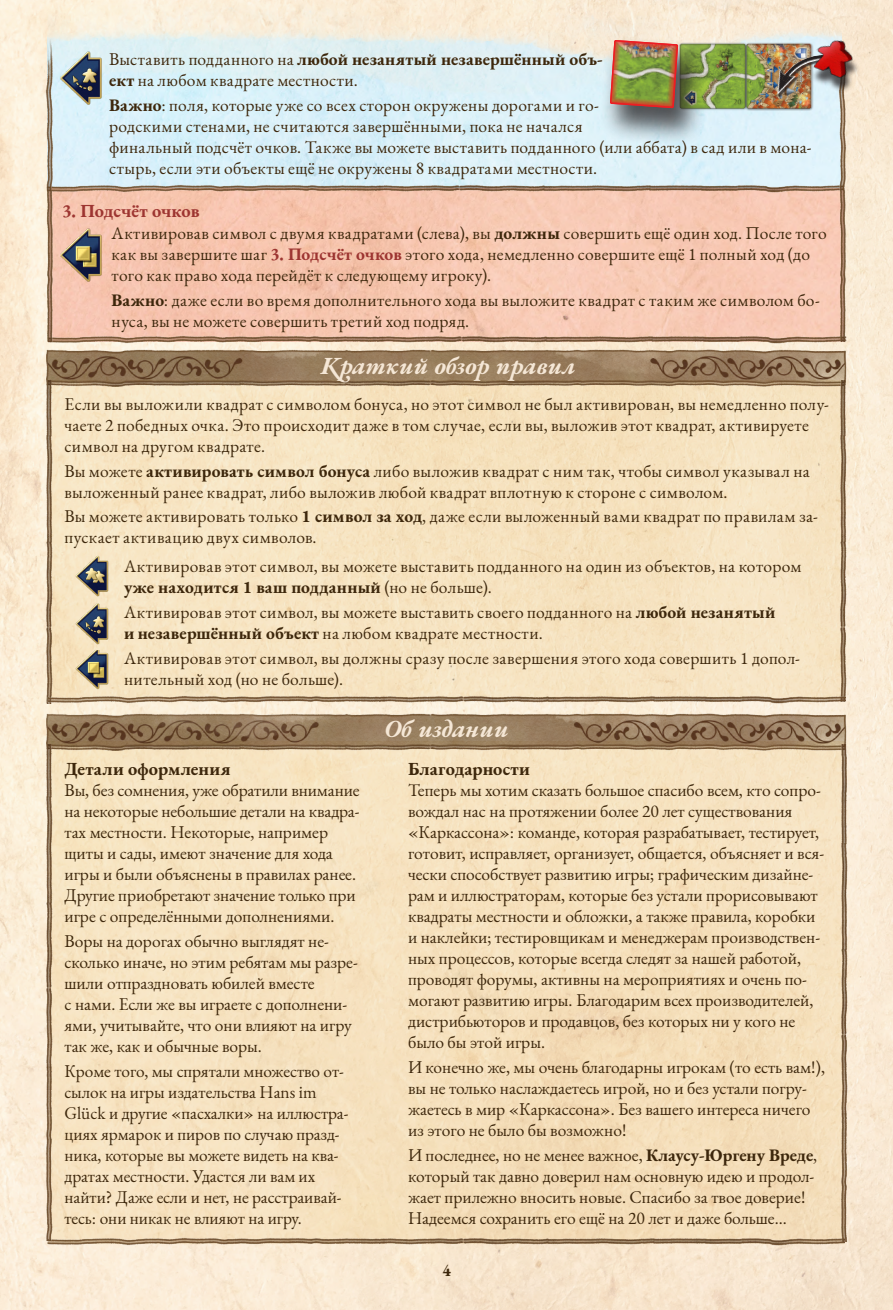
<style>
.page{position:relative;width:893px;height:1310px;background:#fff}
.page>*{position:absolute;margin:0;border:0;box-sizing:border-box;transform-origin:0 0}
.Absatzüberschrift{font:italic 700 24.5px "EB Garamond";color:#f5e7d6}
.Überschrift{font:700 18.38px "EB Garamond";letter-spacing:.01em;color:#3d270c}
.красный{font:700 18.38px "EB Garamond";letter-spacing:-.005em;color:#9d3531}
.Fließtext_PROD{font:17.5px/21px "EB Garamond";color:#3d270c}
.Fließtext_PROD-2{font:17.5px/21px "EB Garamond";letter-spacing:.02em;color:#3d270c}
.капс_на_плашке{font:700 17.5px "EB Garamond";color:#3d270c;scale:.9 1}
.s1{font-weight:700}
.s2{font-weight:700;color:#9d3531}
</style>
<div class="page">
<img style="left:0;top:0;width:893px;height:1310px">
<img style="left:48px;top:0;width:794px;height:185px">
<img style="left:54px;top:193px;width:784px;height:142px">
<img style="left:54px;top:387px;width:785px;height:308px">
<img style="left:54px;top:750px;width:786px;height:487px">
<img style="left:40px;top:350px;width:813px;height:37px">
<img style="left:40px;top:713px;width:813px;height:37px">
<img style="left:46px;top:381px;width:8px;height:314px">
<img style="left:839px;top:381px;width:8px;height:320px">
<img style="left:41px;top:695px;width:804px;height:8px">
<img style="left:41px;top:1237px;width:803px;height:9px">
<img style="left:46px;top:745px;width:8px;height:495px">
<img style="left:840px;top:744px;width:8px;height:497px">
<img style="left:54px;top:185px;width:795px;height:8px">
<img style="left:48px;top:335px;width:800px;height:8px">
<img style="left:46px;top:3px;width:8px;height:338px">
<img style="left:838px;top:3px;width:9px;height:338px">
<div style="left:673px;top:36px;width:79px;height:80px;background:#231f20;opacity:.29"></div>
<div style="left:739px;top:36px;width:80px;height:80px;background:#231f20;opacity:.29"></div>
<div style="left:599px;top:37px;width:110px;height:109px;background:#231f20;opacity:.75"></div>
<img style="left:610px;top:39px;width:68px;height:70px">
<img style="left:764px;top:32px;width:70px;height:77px">
<div style="left:811px;top:46px;width:49px;height:47px;background:#231f20;opacity:.75"></div>
<img style="left:810px;top:33px;width:49px;height:50px">
<img style="left:54px;top:46px;width:54px;height:65px">
<img style="left:54px;top:222px;width:54px;height:65px">
<img style="left:73px;top:555px;width:40px;height:42px">
<img style="left:73px;top:603px;width:40px;height:41px">
<img style="left:73px;top:650px;width:40px;height:41px">
<p class="Fließtext_PROD-2" style="left:109px;top:49px;width:495px">Выставить подданного на <span class="s1">любой незанятый незавершённый объ&shy;ект</span> на любом квадрате местности.</p>
<p class="Fließtext_PROD-2" style="left:109px;top:94px;width:704px"><span class="s1">Важно</span>: поля, которые уже со всех сторон окружены дорогами и го-<br>родскими стенами, не считаются завершёнными, пока не начался<br>финальный подсчёт очков. Также вы можете выставить подданного (или аббата) в сад или в мона&shy;стырь, если эти объекты ещё не окружены 8 квадратами местности.</p>
<p class="красный" style="left:62px;top:198px;width:139px">3. Подсчёт очков</p>
<p class="Fließtext_PROD-2" style="left:112px;top:223px;width:717px">Активировав символ с двумя квадратами (слева), вы <span class="s1">должны</span> совершить ещё один ход. После того как вы завершите шаг <span class="s2">3. Подсчёт очков</span> этого хода, немедленно совершите ещё 1 полный ход (до того как право хода перейдёт к следующему игроку).</p>
<p class="Fließtext_PROD-2" style="left:112px;top:289px;width:710px"><span class="s1">Важно</span>: даже если во время дополнительного хода вы выложите квадрат с таким же символом бо&shy;нуса, вы не можете совершить третий ход подряд.</p>
<p class="Absatzüberschrift" style="left:321px;top:348px;width:256px">Kраткий обзор правил</p>
<p class="Fließtext_PROD-2" style="left:64px;top:393px;width:766px">Если вы выложили квадрат с символом бонуса, но этот символ не был активирован, вы немедленно полу&shy;чаете 2 победных очка. Это происходит даже в том случае, если вы, выложив этот квадрат, активируете символ на другом квадрате.</p>
<p class="Fließtext_PROD-2" style="left:64px;top:460px;width:747px">Вы можете <span class="s1">активировать символ бонуса</span> либо выложив квадрат с ним так, чтобы символ указывал на выложенный ранее квадрат, либо выложив любой квадрат вплотную к стороне с символом.</p>
<p class="Fließtext_PROD-2" style="left:64px;top:506px;width:755px">Вы можете активировать только <span class="s1">1 символ за ход</span>, даже если выложенный вами квадрат по правилам за&shy;пускает активацию двух символов.</p>
<p class="Fließtext_PROD-2" style="left:124px;top:556px;width:679px">Активировав этот символ, вы можете выставить подданного на один из объектов, на котором <span class="s1">уже находится 1 ваш подданный</span> (но не больше).</p>
<p class="Fließtext_PROD-2" style="left:124px;top:602px;width:653px">Активировав этот символ, вы можете выставить своего подданного на <span class="s1">любой незанятый и незавершённый объект</span> на любом квадрате местности.</p>
<p class="Fließtext_PROD-2" style="left:124px;top:647px;width:677px">Активировав этот символ, вы должны сразу после завершения этого хода совершить 1 допол&shy;нительный ход (но не больше).</p>
<p class="Überschrift" style="left:64px;top:756px;width:168px">Детали оформления</p>
<p class="Fließtext_PROD" style="left:64px;top:780px;width:297px">Вы, без сомнения, уже обратили внимание на некоторые небольшие детали на квадра&shy;тах местности. Некоторые, например щиты и сады, имеют значение для хода игры и были объяснены в правилах ранее.<br>Другие приобретают значение только при игре с определёнными дополнениями.</p>
<p class="Fließtext_PROD" style="left:64px;top:930px;width:295px">Воры на дорогах обычно выглядят не&shy;сколько иначе, но этим ребятам мы разре&shy;шили отпраздновать юбилей вместе<br>с нами. Если же вы играете с дополнени&shy;ями, учитывайте, что они влияют на игру так же, как и обычные воры.</p>
<p class="Fließtext_PROD" style="left:64px;top:1060px;width:285px">Кроме того, мы спрятали множество от&shy;сылок на игры издательства Hans im Glück и другие «пасхалки» на иллюстра&shy;циях ярмарок и пиров по случаю празд&shy;ника, которые вы можете видеть на ква&shy;дратах местности. Удастся ли вам их найти? Даже если и нет, не расстраивай&shy;тесь: они никак не влияют на игру.</p>
<p class="Absatzüberschrift" style="left:384px;top:712px;width:126px">Oб издании</p>
<p class="Überschrift" style="left:408px;top:756px;width:123px">Благодарности</p>
<p class="Fließtext_PROD" style="left:408px;top:780px;width:418px">Теперь мы хотим сказать большое спасибо всем, кто сопро&shy;вождал нас на протяжении более 20 лет существования «Каркассона»: команде, которая разрабатывает, тестирует, готовит, исправляет, организует, общается, объясняет и вся&shy;чески способствует развитию игры; графическим дизайне&shy;рам и иллюстраторам, которые без устали прорисовывают квадраты местности и обложки, а также правила, коробки и наклейки; тестировщикам и менеджерам производствен&shy;ных процессов, которые всегда следят за нашей работой, проводят форумы, активны на мероприятиях и очень по&shy;могают развитию игры. Благодарим всех производителей, дистрибьюторов и продавцов, без которых ни у кого не было бы этой игры.</p>
<p class="Fließtext_PROD" style="left:408px;top:1056px;width:419px">И конечно же, мы очень благодарны игрокам (то есть вам!), вы не только наслаждаетесь игрой, но и без устали погру&shy;жаетесь в мир «Каркассона». Без вашего интереса ничего из этого не было бы возможно!</p>
<p class="Fließtext_PROD" style="left:408px;top:1144px;width:411px">И последнее, но не менее важное, <span class="s1">Клаусу-Юргену Вреде</span>, который так давно доверил нам основную идею и продол&shy;жает прилежно вносить новые. Спасибо за твое доверие!<br>Надеемся сохранить его ещё на 20 лет и даже больше...</p>
<p class="капс_на_плашке" style="left:442px;top:1257px;width:11px">4</p>
</div>
